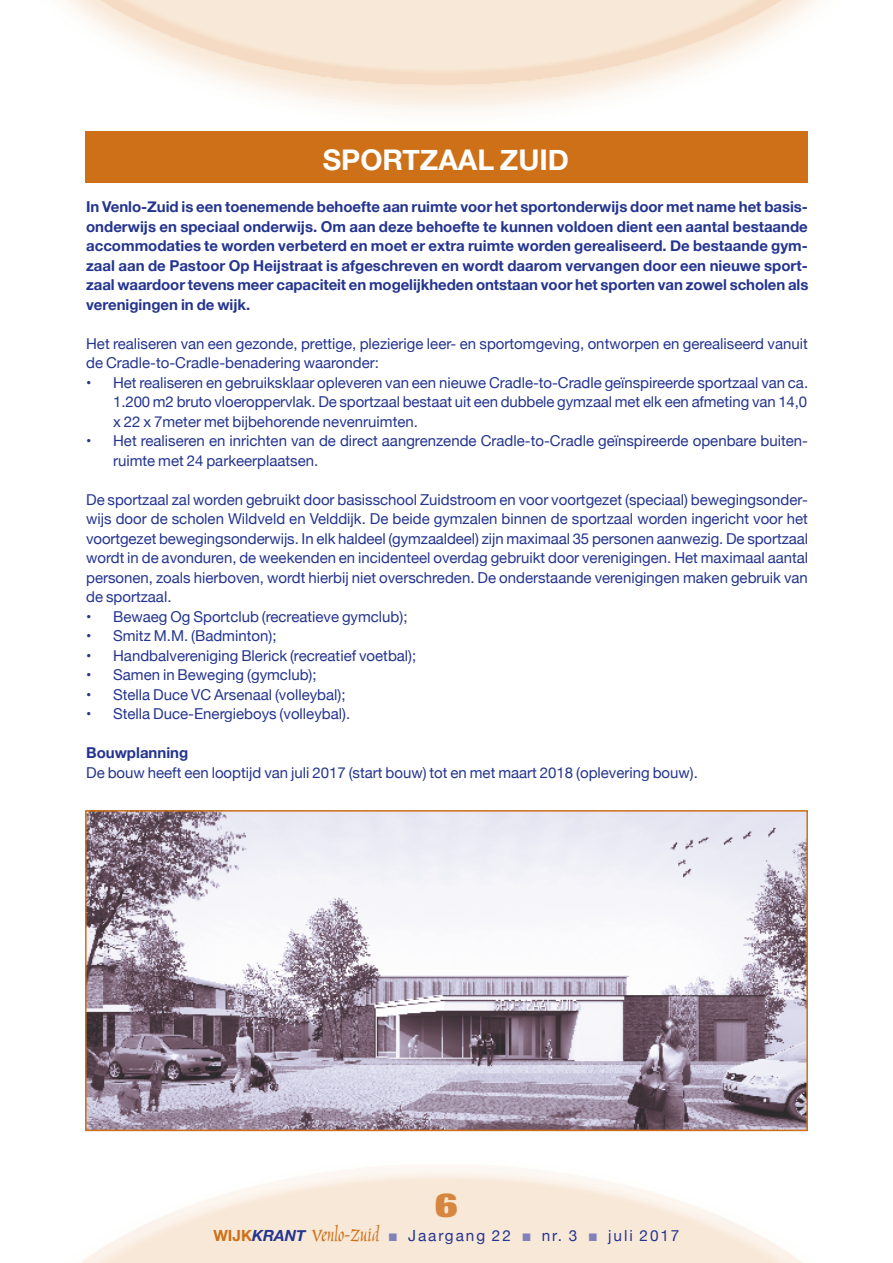
<style>
.page{position:relative;width:893px;height:1263px;background:#fff}
.page>*{position:absolute;margin:0;border:0;box-sizing:border-box;transform-origin:0 0}
.t1{font:800 36px "Imago";color:#d7863f}
.t2{font:700 28.5px "Helvetica Neue";color:#fff}
.t3{font:24.3px "Marigold";color:#ce7018}
.t4{font:15.3px "Helvetica Neue";letter-spacing:.125em;color:#25358f}
.t5{font:15px/19.5px "Helvetica Neue";color:#25358f}
.t6{font:700 15px/19.5px "Helvetica Neue";letter-spacing:-.005em;color:#25358f;text-align:justify}
.s1{font-family:"Helvetica Neue";font-weight:700;font-size:15.3px}
.s2{font-family:"Helvetica Neue";font-weight:700;font-style:italic;font-size:15.3px;color:#25358f}
.s3{color:#8282bb}
</style>
<div class="page">
<div style="left:85px;top:132px;width:723px;height:51px;background:#ce7018"></div>
<img style="left:88px;top:813px;width:717px;height:315px">
<div style="left:85px;top:810px;width:723px;height:321px;border:2px solid #ce7018"></div>
<h2 class="t2" style="left:323px;top:137px;width:117px">Sportzaal</h2>
<h2 class="t2" style="left:500px;top:137px;width:71px">Zuid</h2>
<p class="t6" style="left:86px;top:198px;width:724px">In Venlo-Zuid is een toenemende behoefte aan ruimte voor het sportonderwijs door met name het basis&shy;onderwijs en speciaal onderwijs. Om aan deze behoefte te kunnen voldoen dient een aantal bestaande accommodaties te worden verbeterd en moet er extra ruimte worden gerealiseerd. De bestaande gym&shy;zaal aan de Pastoor Op Heijstraat is afgeschreven en wordt daarom vervangen door een nieuwe sport&shy;zaal waardoor tevens meer capaciteit en mogelijkheden ontstaan voor het sporten van zowel scholen als verenigingen in de wijk.</p>
<p class="t5" style="left:86px;top:335px;width:723px">Het realiseren van een gezonde, prettige, plezierige leer- en sportomgeving, ontworpen en gerealiseerd vanuit de Cradle-to-Cradle-benadering waaronder:</p>
<p class="t5" style="left:113px;top:374px;width:696px;text-align:justify;text-indent:-27px">• Het realiseren en gebruiksklaar opleveren van een nieuwe Cradle-to-Cradle geïnspireerde sportzaal van ca.<br>1.200 m2 bruto vloeroppervlak. De sportzaal bestaat uit een dubbele gymzaal met elk een afmeting van 14,0 x 22 x 7meter met bijbehorende nevenruimten.</p>
<p class="t5" style="left:113px;top:432px;width:696px;text-indent:-27px">• Het realiseren en inrichten van de direct aangrenzende Cradle-to-Cradle geïnspireerde openbare buiten&shy;ruimte met 24 parkeerplaatsen.</p>
<p class="t5" style="left:86px;top:491px;width:724px;text-align:justify">De sportzaal zal worden gebruikt door basisschool Zuidstroom en voor voortgezet (speciaal) bewegingsonder&shy;wijs door de scholen Wildveld en Velddijk. De beide gymzalen binnen de sportzaal worden ingericht voor het voortgezet bewegingsonderwijs. In elk haldeel (gymzaaldeel) zijn maximaal 35 personen aanwezig. De sportzaal wordt in de avonduren, de weekenden en incidenteel overdag gebruikt door verenigingen. Het maximaal aantal personen, zoals hierboven, wordt hierbij niet overschreden. De onderstaande verenigingen maken gebruik van de sportzaal.</p>
<p class="t5" style="left:86px;top:608px;width:323px">• Bewaeg Og Sportclub (recreatieve gymclub);</p>
<p class="t5" style="left:86px;top:627px;width:192px">• Smitz M.M. (Badminton);</p>
<p class="t5" style="left:86px;top:647px;width:332px">• Handbalvereniging Blerick (recreatief voetbal);</p>
<p class="t5" style="left:86px;top:666px;width:232px">• Samen in Beweging (gymclub);</p>
<p class="t5" style="left:86px;top:686px;width:261px">• Stella Duce VC Arsenaal (volleybal);</p>
<p class="t5" style="left:86px;top:705px;width:266px">• Stella Duce-Energieboys (volleybal).</p>
<p class="t6" style="left:86px;top:744px;width:104px">Bouwplanning</p>
<p class="t5" style="left:86px;top:764px;width:613px">De bouw heeft een looptijd van juli 2017 (start bouw) tot en met maart 2018 (oplevering bouw).</p>
<h1 class="t1" style="left:435px;top:1182px;width:25px">6</h1>
<h3 class="t3" style="left:213px;top:1220px;width:167px"><span class="s1">WIJK</span><span class="s2">KRANT</span> Venlo-Zuid</h3>
<p class="t4" style="left:389px;top:1224px;width:292px"><span class="s3">■</span> Jaargang 22 <span class="s3">■</span> nr. 3 <span class="s3">■</span> juli 2017</p>
</div>
